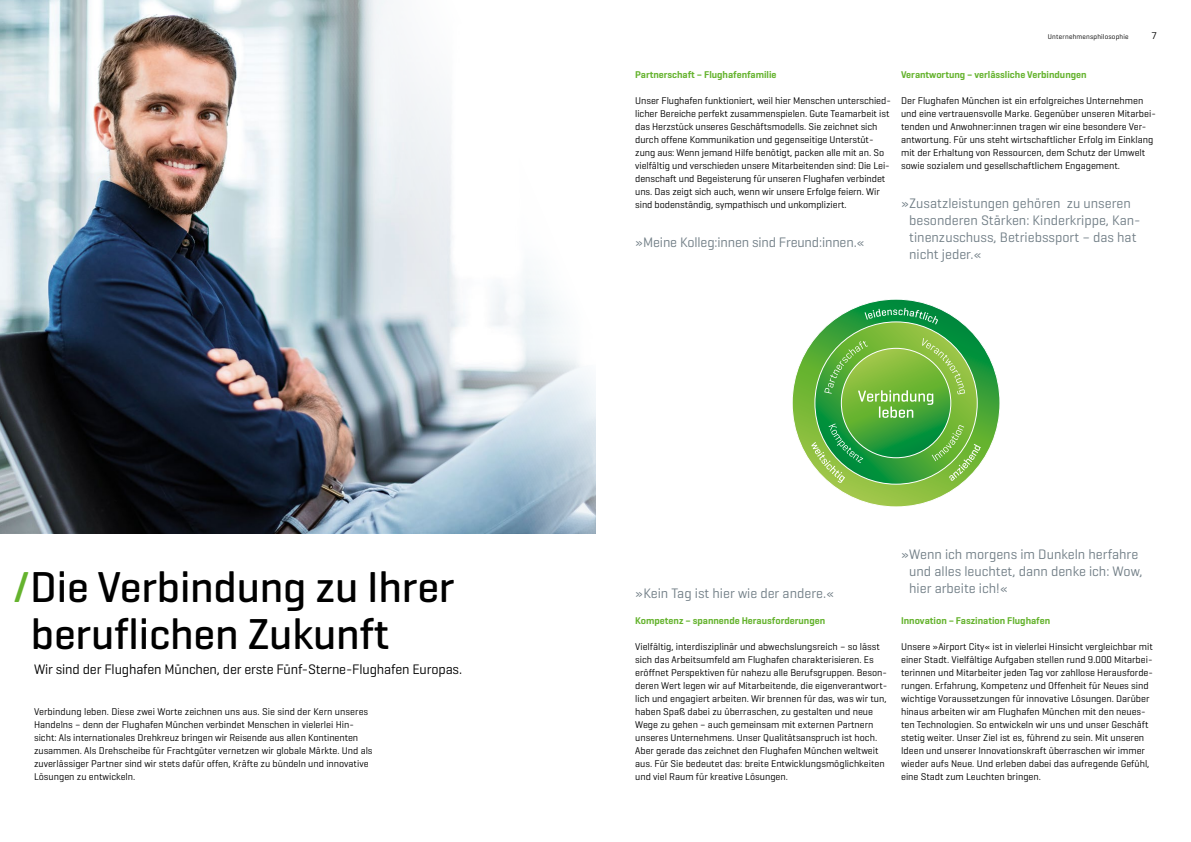
<style>
.page{position:relative;width:1191px;height:842px;background:#fff}
.page>*{position:absolute;margin:0;border:0;box-sizing:border-box;transform-origin:0 0}
.t1{font:500 44px/47px "Munich Airport Pro";letter-spacing:-.005em;color:#000}
.t2{font:14px/17px "Munich Airport Pro";color:#717e86}
.t3{font:14px "Munich Airport Pro";letter-spacing:-.01em;color:#000}
.t4{font:10px/13px "Munich Airport Pro";color:#000}
.t5{font:600 10px "Munich Airport Pro";color:#65b32e}
.t6{font:7px "Munich Airport Pro";letter-spacing:.025em;color:#000}
.s1{color:#65b32e}
</style>
<div class="page">
<img style="left:0;top:0;width:595px;height:533px">
<svg style="left:792px;top:299px;width:208px;height:208px;background:#60b048"></svg>
<svg style="left:815px;top:322px;width:162px;height:162px"></svg>
<svg style="left:864px;top:308px;width:74px;height:16px"></svg>
<svg style="left:811px;top:338px;width:169px;height:145px;background:#65b34a"></svg>
<h1 class="t1" style="left:31px;top:563px;width:425px;text-indent:-18px"><span class="s1">/</span>Die Verbindung zu Ihrer beruflichen Zukunft</h1>
<h2 class="t3" style="left:34px;top:660px;width:429px">Wir sind der Flughafen München, der erste Fünf-Sterne-Flughafen Europas.</h2>
<p class="t4" style="left:34px;top:705px;width:340px">Verbindung leben. Diese zwei Worte zeichnen uns aus. Sie sind der Kern unseres Handelns – denn der Flughafen München verbindet Menschen in vielerlei Hin&shy;sicht: Als internationales Drehkreuz bringen wir Reisende aus allen Kontinenten zusammen. Als Drehscheibe für Frachtgüter vernetzen wir globale Märkte. Und als zuverlässiger Partner sind wir stets dafür offen, Kräfte zu bündeln und innovative Lösungen zu entwickeln.</p>
<p class="t6" style="left:1047px;top:32px;width:82px">Unternehmensphilosophie</p>
<p class="t4" style="left:1151px;top:29px;width:7px">7</p>
<p class="t5" style="left:635px;top:68px;width:143px">Partnerschaft – Flughafenfamilie</p>
<p class="t4" style="left:635px;top:94px;width:257px">Unser Flughafen funktioniert, weil hier Menschen unterschied&shy;licher Bereiche perfekt zusammenspielen. Gute Teamarbeit ist das Herzstück unseres Geschäftsmodells. Sie zeichnet sich durch offene Kommunikation und gegenseitige Unterstüt&shy;zung aus: Wenn jemand Hilfe benötigt, packen alle mit an. So vielfältig und verschieden unsere Mitarbeitenden sind: Die Lei&shy;denschaft und Begeisterung für unseren Flughafen verbindet uns. Das zeigt sich auch, wenn wir unsere Erfolge feiern. Wir sind bodenständig, sympathisch und unkompliziert.</p>
<h2 class="t2" style="left:635px;top:233px;width:231px">»Meine Kolleg:innen sind Freund:innen.«</h2>
<p class="t5" style="left:901px;top:68px;width:187px">Verantwortung – verlässliche Verbindungen</p>
<p class="t4" style="left:901px;top:94px;width:256px">Der Flughafen München ist ein erfolgreiches Unternehmen und eine vertrauensvolle Marke. Gegenüber unseren Mitarbei&shy;tenden und Anwohner:innen tragen wir eine besondere Ver&shy;antwortung. Für uns steht wirtschaftlicher Erfolg im Einklang mit der Erhaltung von Ressourcen, dem Schutz der Umwelt sowie sozialem und gesellschaftlichem Engagement.</p>
<h2 class="t2" style="left:909px;top:194px;width:233px;text-indent:-8px">»Zusatzleistungen gehören zu unseren besonderen Stärken: Kinderkrippe, Kan&shy;tinenzuschuss, Betriebssport – das hat nicht jeder.«</h2>
<h2 class="t2" style="left:635px;top:584px;width:201px">»Kein Tag ist hier wie der andere.«</h2>
<p class="t5" style="left:635px;top:614px;width:191px">Kompetenz – spannende Herausforderungen</p>
<p class="t4" style="left:635px;top:640px;width:254px">Vielfältig, interdisziplinär und abwechslungsreich – so lässt sich das Arbeitsumfeld am Flughafen charakterisieren. Es eröffnet Perspektiven für nahezu alle Berufsgruppen. Beson&shy;deren Wert legen wir auf Mitarbeitende, die eigenverantwort&shy;lich und engagiert arbeiten. Wir brennen für das, was wir tun, haben Spaß dabei zu überraschen, zu gestalten und neue Wege zu gehen – auch gemeinsam mit externen Partnern unseres Unternehmens. Unser Qualitätsanspruch ist hoch.<br>Aber gerade das zeichnet den Flughafen München weltweit aus. Für Sie bedeutet das: breite Entwicklungsmöglichkeiten und viel Raum für kreative Lösungen.</p>
<h2 class="t2" style="left:909px;top:545px;width:235px;text-indent:-8px">»Wenn ich morgens im Dunkeln herfahre und alles leuchtet, dann denke ich: Wow, hier arbeite ich!«</h2>
<p class="t5" style="left:901px;top:614px;width:151px">Innovation – Faszination Flughafen</p>
<p class="t4" style="left:901px;top:640px;width:253px">Unsere »Airport City« ist in vielerlei Hinsicht vergleichbar mit einer Stadt. Vielfältige Aufgaben stellen rund 9.000 Mitarbei&shy;terinnen und Mitarbeiter jeden Tag vor zahllose Herausforde&shy;rungen. Erfahrung, Kompetenz und Offenheit für Neues sind wichtige Voraussetzungen für innovative Lösungen. Darüber hinaus arbeiten wir am Flughafen München mit den neues&shy;ten Technologien. So entwickeln wir uns und unser Geschäft stetig weiter. Unser Ziel ist es, führend zu sein. Mit unseren Ideen und unserer Innovationskraft überraschen wir immer wieder aufs Neue. Und erleben dabei das aufregende Gefühl, eine Stadt zum Leuchten bringen.</p>
</div>
